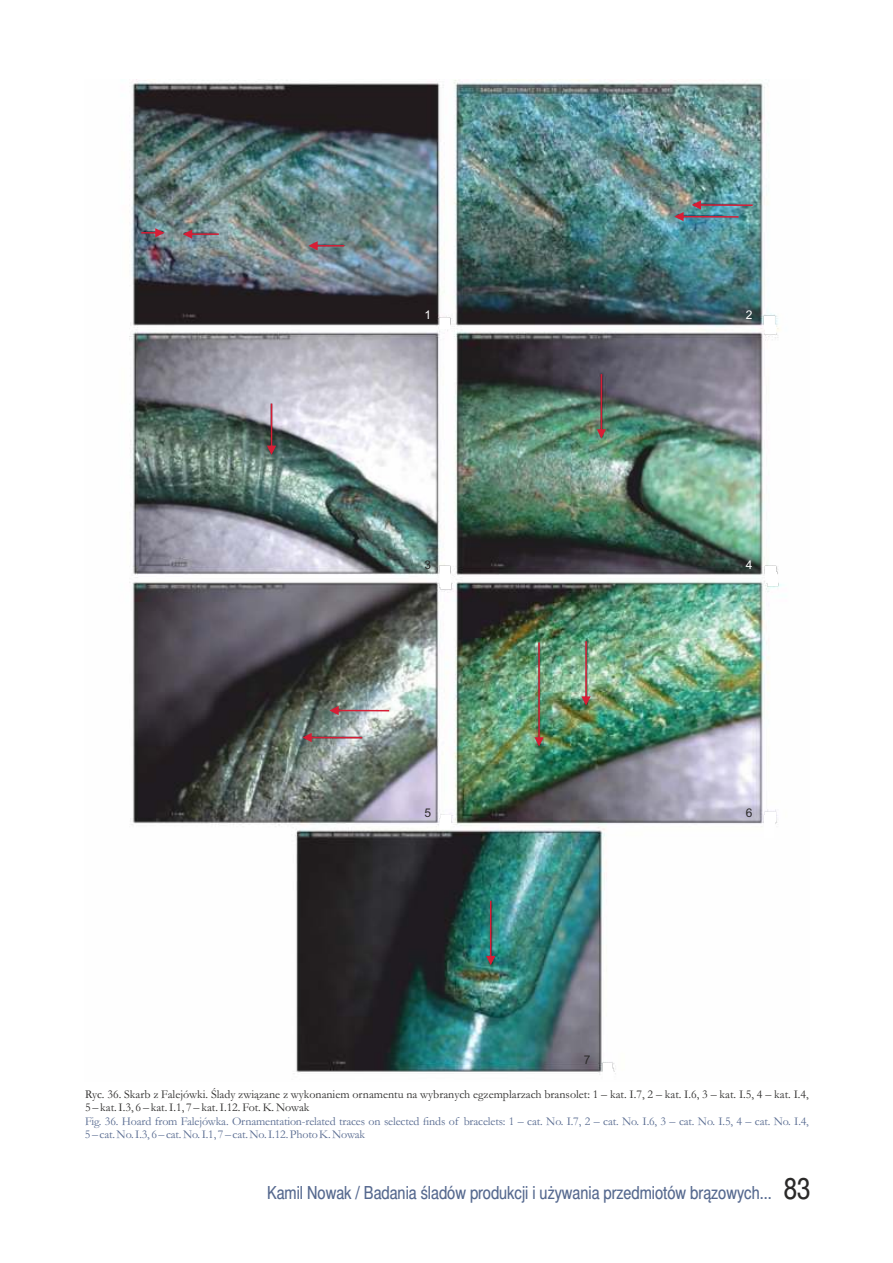
<style>
.page{position:relative;width:893px;height:1263px;background:#fff}
.page>*{position:absolute;margin:0;border:0;box-sizing:border-box;transform-origin:0 0}
.t1{font:18px "Switzer Cnd EFN";color:#56698f}
.t2{font:12px/13.5px "Garamond";letter-spacing:-.015em;color:#56698f}
.t3{font:12px/13.5px "Garamond";color:#2b2a29}
.t4{font:12px "Arial";color:#2b2a29}
.t5{font:12px "Arial";color:#fefefe}
.s1{font-size:30px;color:#2b2a29}
</style>
<div class="page">
<img style="left:129px;top:80px;width:653px;height:995px">
<svg style="left:302px;top:733px;width:60px;height:9px"></svg>
<svg style="left:329px;top:706px;width:60px;height:9px"></svg>
<svg style="left:674px;top:200px;width:79px;height:21px;background:#6d8691"></svg>
<svg style="left:308px;top:241px;width:36px;height:9px"></svg>
<svg style="left:183px;top:229px;width:36px;height:10px"></svg>
<svg style="left:141px;top:228px;width:24px;height:9px"></svg>
<svg style="left:267px;top:404px;width:9px;height:51px"></svg>
<svg style="left:597px;top:374px;width:9px;height:64px"></svg>
<svg style="left:581px;top:641px;width:10px;height:65px"></svg>
<svg style="left:486px;top:901px;width:9px;height:64px"></svg>
<svg style="left:534px;top:642px;width:10px;height:104px"></svg>
<p class="t5" style="left:424px;top:310px;width:8px">1</p>
<p class="t5" style="left:746px;top:310px;width:8px">2</p>
<p class="t4" style="left:424px;top:560px;width:8px">3</p>
<p class="t5" style="left:746px;top:560px;width:8px">4</p>
<p class="t4" style="left:424px;top:808px;width:8px">5</p>
<p class="t4" style="left:584px;top:1055px;width:8px">7</p>
<p class="t4" style="left:746px;top:808px;width:8px">6</p>
<p class="t3" style="left:85px;top:1089px;width:725px">Ryc. 36. Skarb z Falejówki. Ślady związane z wykonaniem ornamentu na wybranych egzemplarzach bransolet: 1 – kat. I.7, 2 – kat. I.6, 3 – kat. I.5, 4 – kat. I.4,<br>5 – kat. I.3, 6 – kat. I.1, 7 – kat. I.12. Fot. K. Nowak</p>
<p class="t2" style="left:85px;top:1116px;width:725px">Fig. 36. Hoard from Falejówka. Ornamentation-related traces on selected finds of bracelets: 1 – cat. No. I.7, 2 – cat. No. I.6, 3 – cat. No. I.5, 4 – cat. No. I.4,<br>5–cat.No.I.3, 6–cat.No.I.1, 7–cat.No.I.12.PhotoK.Nowak</p>
<h1 class="t1" style="left:267px;top:1186px;width:545px">Kamil Nowak / Badania śladów produkcji i używania przedmiotów brązowych... <span class="s1">83</span></h1>
</div>
